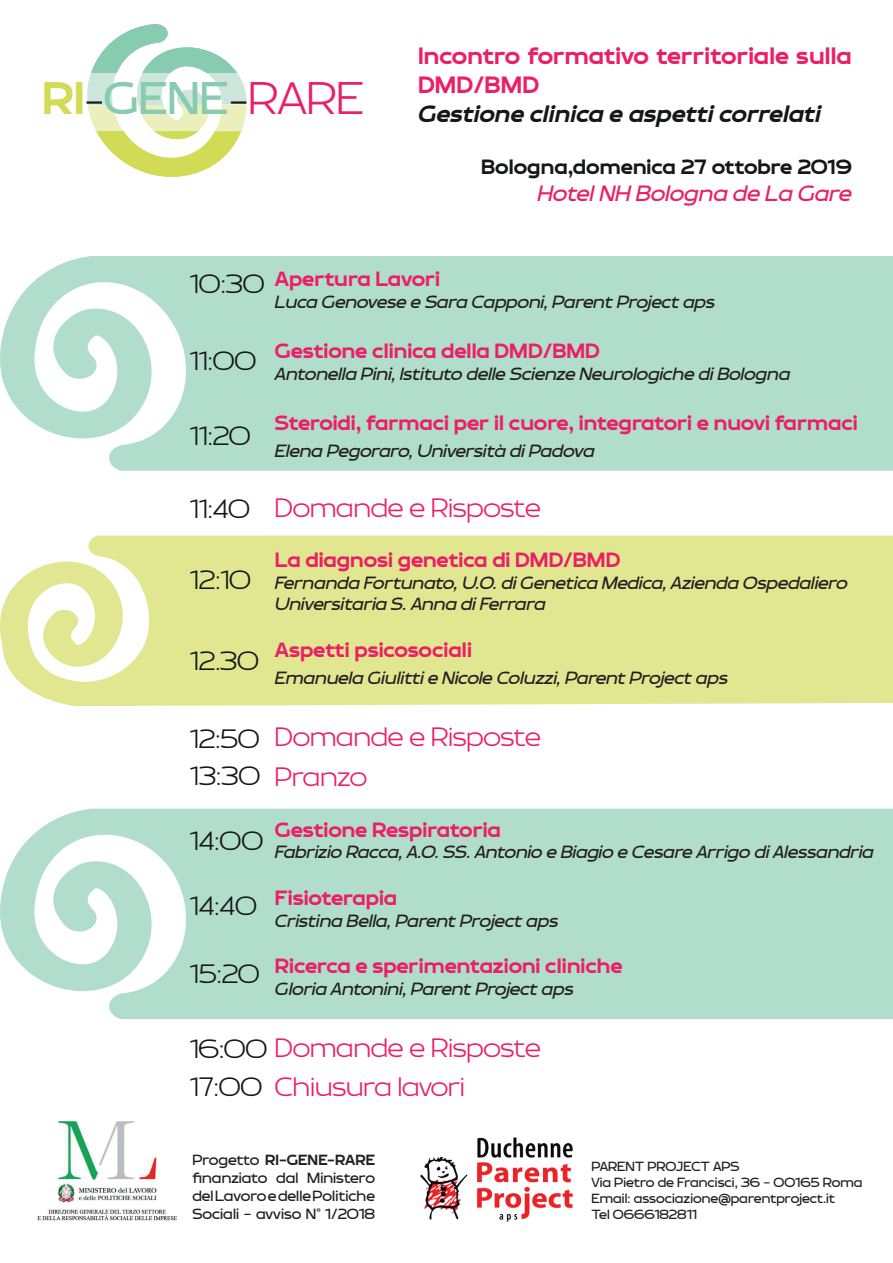
<style>
.page{position:relative;width:893px;height:1263px;background:#fff}
.page>*{position:absolute;margin:0;border:0;box-sizing:border-box;transform-origin:0 0}
.t1{font:46.35px "Brinnan";color:#87cbb1}
.t2{font:300 27px/40.5px "Brinnan";letter-spacing:-.005em;color:#eb1f66}
.t3{font:300 27px/37.5px "Brinnan";color:#161718}
.t4{font:700 24px/28.8px "Brinnan";color:#eb1f66}
.t5{font:italic 700 24px "Brinnan";color:#151618}
.t6{font:italic 22.5px "Brinnan";color:#eb1f66}
.t7{font:700 21px "Brinnan";letter-spacing:-.005em;color:#eb1f66}
.t8{font:700 21px "Brinnan";color:#161718}
.t9{font:italic 18px/21.6px "Brinnan";letter-spacing:-.005em;color:#231f20}
.t10{font:15px/18px "Brinnan";color:#231f20;text-align:justify}
.t11{font:13.5px/16.2px "Brinnan";color:#231f20}
.s1{font-weight:700;color:#d1db56}
.s2{font-weight:300;font-size:37.35px;color:#161718}
.s3{font-weight:300;color:#eb1f66}
.s4{color:#161718}
.s5{font-weight:700}
</style>
<div class="page">
<svg style="left:0;top:256px;width:893px;height:215px;background:#bbe1d2"></svg>
<svg style="left:0;top:809px;width:893px;height:210px;background:#b8e0d0"></svg>
<svg style="left:0;top:535px;width:893px;height:171px;background:#e3e99b"></svg>
<svg style="left:87px;top:24px;width:160px;height:153px"></svg>
<img style="left:420px;top:1137px;width:153px;height:85px">
<img style="left:37px;top:1121px;width:140px;height:100px">
<h1 class="t1" style="left:42px;top:73px;width:323px"><span class="s1">RI</span><span class="s2">-</span>GENE<span class="s2">-</span><span class="s3">RARE</span></h1>
<h3 class="t4" style="left:418px;top:44px;width:435px">Incontro formativo territoriale sulla<br>DMD/BMD</h3>
<h3 class="t5" style="left:418px;top:100px;width:404px">Gestione clinica e aspetti correlati</h3>
<p class="t8" style="left:481px;top:155px;width:372px">Bologna,domenica 27 ottobre 2019</p>
<p class="t6" style="left:537px;top:181px;width:316px">Hotel NH Bologna de La Gare</p>
<p class="t7" style="left:275px;top:268px;width:167px">Apertura Lavori</p>
<p class="t9" style="left:275px;top:292px;width:442px">Luca Genovese e Sara Capponi, Parent Project aps</p>
<p class="t7" style="left:275px;top:340px;width:326px">Gestione clinica della DMD/BMD</p>
<p class="t9" style="left:275px;top:364px;width:517px">Antonella Pini, Istituto delle Scienze Neurologiche di Bologna</p>
<p class="t7" style="left:275px;top:412px;width:584px">Steroidi, farmaci per il cuore, integratori e nuovi farmaci</p>
<p class="t9" style="left:275px;top:441px;width:321px">Elena Pegoraro, Università di Padova</p>
<h2 class="t2" style="left:275px;top:488px;width:267px">Domande e Risposte</h2>
<p class="t7" style="left:275px;top:549px;width:347px">La diagnosi genetica di DMD/BMD</p>
<p class="t9" style="left:275px;top:573px;width:574px">Fernanda Fortunato, U.O. di Genetica Medica, Azienda Ospedaliero<br>Universitaria S. Anna di Ferrara</p>
<p class="t7" style="left:275px;top:639px;width:198px">Aspetti psicosociali</p>
<p class="t9" style="left:275px;top:668px;width:455px">Emanuela Giulitti e Nicole Coluzzi, Parent Project aps</p>
<h2 class="t2" style="left:275px;top:717px;width:267px">Domande e Risposte<br>Pranzo</h2>
<p class="t7" style="left:275px;top:818px;width:227px">Gestione Respiratoria</p>
<p class="t9" style="left:275px;top:842px;width:600px">Fabrizio Racca, A.O. SS. Antonio e Biagio e Cesare Arrigo di Alessandria</p>
<p class="t7" style="left:275px;top:886px;width:124px">Fisioterapia</p>
<p class="t9" style="left:275px;top:911px;width:285px">Cristina Bella, Parent Project aps</p>
<p class="t7" style="left:275px;top:955px;width:349px">Ricerca e sperimentazioni cliniche</p>
<p class="t9" style="left:275px;top:979px;width:300px">Gloria Antonini, Parent Project aps</p>
<h2 class="t2" style="left:190px;top:1029px;width:352px;line-height:39px;text-align:center"><span class="s4">16:00</span> Domande e Risposte<br>Chiusura lavori</h2>
<h2 class="t3" style="left:190px;top:266px;width:76px">10:30</h2>
<h2 class="t3" style="left:190px;top:343px;width:68px">11:00</h2>
<h2 class="t3" style="left:190px;top:418px;width:62px">11:20</h2>
<h2 class="t3" style="left:190px;top:491px;width:62px">11:40</h2>
<h2 class="t3" style="left:190px;top:562px;width:63px">12:10</h2>
<h2 class="t3" style="left:190px;top:642px;width:71px">12.30</h2>
<h2 class="t3" style="left:190px;top:720px;width:72px">12:50<br>13:30</h2>
<h2 class="t3" style="left:190px;top:823px;width:75px">14:00</h2>
<h2 class="t3" style="left:190px;top:888px;width:68px">14:40</h2>
<h2 class="t3" style="left:190px;top:956px;width:71px">15:20</h2>
<h2 class="t3" style="left:190px;top:1068px;width:74px">17:00</h2>
<p class="t10" style="left:192px;top:1152px;width:184px">Progetto <span class="s5">RI-GENE-RARE </span>finanziato dal Ministero del Lavoro e delle Politiche Sociali - avviso N° 1/2018</p>
<p class="t11" style="left:591px;top:1159px;width:273px">PARENT PROJECT APS<br>Via Pietro de Francisci, 36 - 00165 Roma<br>Email: associazione@parentproject.it<br>Tel 0666182811</p>
</div>
